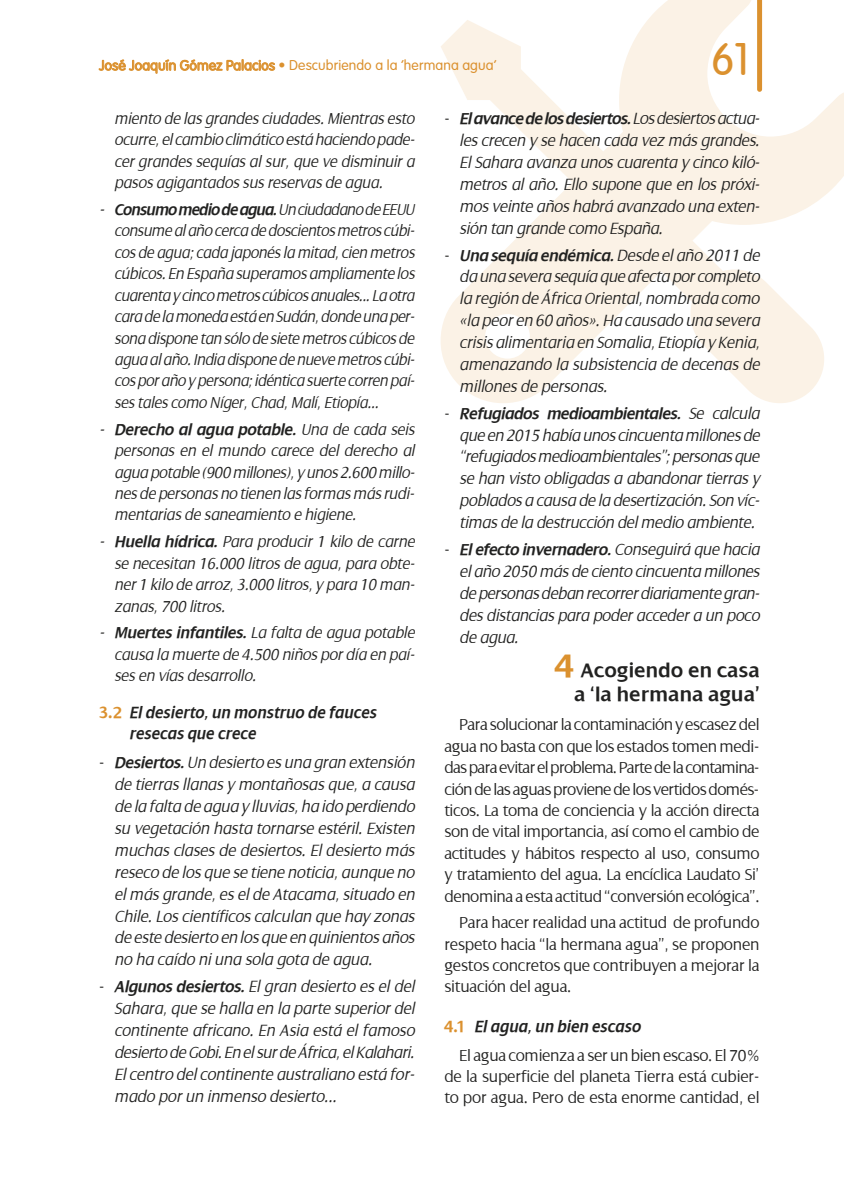
<style>
.page{position:relative;width:844px;height:1191px;background:#fff}
.page>*{position:absolute;margin:0;border:0;box-sizing:border-box;transform-origin:0 0}
.t1{font:300 45.5px "Vag";color:#db912f}
.t2{font:600 21px/24.5px "Dialog";letter-spacing:.02em;color:#222221;text-align:right}
.t3{font:italic 300 17.5px/21.9px "Dialog";letter-spacing:-.02em;color:#222221;text-align:justify}
.t4{font:italic 600 17.5px/21px "Dialog";letter-spacing:.01em;color:#222221;scale:.95 1}
.t5{font:italic 300 17.15px/21.3px "Dialog";letter-spacing:-.015em;color:#222221;text-align:justify}
.t6{font:300 17.15px/21.3px "Dialog";letter-spacing:-.015em;color:#222221;text-align:justify}
.t7{font:italic 600 17.15px "Dialog";letter-spacing:-.02em;color:#222221}
.t8{font:300 14px "VAG Rounded Std";letter-spacing:.01em;color:#db912f}
.s1{font-size:17.5px}
.s2{font-weight:600}
.s3{font-weight:700;font-style:normal;color:#db912f}
.s4{font-style:normal;font-size:17.15px}
.s5{font-weight:600;font-size:17.15px}
.s6{font-weight:300;font-style:normal}
.s7{font-weight:300;font-size:17.5px}
.s8{font-weight:700;font-size:35px;color:#db912f}
</style>
<div class="page">
<svg style="left:441px;top:0;width:402px;height:403px;fill:#fbf2e6"></svg>
<svg style="left:756px;top:0;width:5px;height:92px"></svg>
<svg style="left:99px;top:59px;width:176px;height:15px"></svg>
<p class="t8" style="left:99px;top:57px;width:398px">José Joaquín Gómez Palacios • Descubriendo a la ‘hermana agua’</p>
<h1 class="t1" style="left:711px;top:34px;width:40px">61</h1>
<p class="t5" style="left:114px;top:108px;width:302px">miento de las grandes ciudades. Mientras esto ocurre, el cambio climático está haciendo pade&shy;cer grandes sequías al sur, que ve disminuir a pasos agigantados sus reservas de agua.</p>
<p class="t5" style="left:114px;top:199px;width:302px;text-indent:-15px"><span class="s1">-</span> <span class="s2">Consumo medio de agua.</span> Un ciudadano de EEUU consume al año cerca de doscientos metros cúbi&shy;cos de agua; cada japonés la mitad, cien metros cúbicos. En España superamos ampliamente los cuarenta y cinco metros cúbicos anuales... La otra cara de la moneda está en Sudán, donde una per&shy;sona dispone tan sólo de siete metros cúbicos de agua al año. India dispone de nueve metros cúbi&shy;cos por año y persona; idéntica suerte corren paí&shy;ses tales como Níger, Chad, Malí, Etiopía...</p>
<p class="t5" style="left:114px;top:419px;width:302px;text-indent:-15px"><span class="s1">-</span> <span class="s2">Derecho al agua potable.</span> Una de cada seis personas en el mundo carece del derecho al agua potable (900 millones), y unos 2.600 millo&shy;nes de personas no tienen las formas más rudi&shy;mentarias de saneamiento e higiene.</p>
<p class="t5" style="left:114px;top:531px;width:302px;text-indent:-15px"><span class="s1">-</span> <span class="s2">Huella hídrica.</span> Para producir 1 kilo de carne se necesitan 16.000 litros de agua, para obte&shy;ner 1 kilo de arroz, 3.000 litros, y para 10 man&shy;zanas, 700 litros.</p>
<p class="t5" style="left:114px;top:622px;width:302px;text-indent:-15px"><span class="s1">-</span> <span class="s2">Muertes infantiles.</span> La falta de agua potable causa la muerte de 4.500 niños por día en paí&shy;ses en vías desarrollo.</p>
<p class="t4" style="left:129px;top:702px;width:262px;text-indent:-30px"><span class="s3">3.2</span> El desierto, un monstruo de fauces resecas que crece</p>
<p class="t3" style="left:114px;top:752px;width:302px;text-indent:-15px"><span class="s4">-</span> <span class="s5">Desiertos.</span> Un desierto es una gran extensión de tierras llanas y montañosas que, a causa de la falta de agua y lluvias, ha ido perdiendo su vegetación hasta tornarse estéril. Existen muchas clases de desiertos. El desierto más reseco de los que se tiene noticia, aunque no el más grande, es el de Atacama, situado en Chile. Los científicos calculan que hay zonas de este desierto en los que en quinientos años no ha caído ni una sola gota de agua.</p>
<p class="t3" style="left:114px;top:975px;width:302px;text-indent:-15px"><span class="s4">-</span> <span class="s5">Algunos desiertos.</span> El gran desierto es el del Sahara, que se halla en la parte superior del continente africano. En Asia está el famoso desierto de Gobi. En el sur de África, el Kalahari.<br>El centro del continente australiano está for&shy;mado por un inmenso desierto...</p>
<p class="t7" style="left:444px;top:109px;width:317px"><span class="s6">-</span> El avance de los desiertos. <span class="s7">Los desiertos actua-</span></p>
<p class="t3" style="left:459px;top:130px;width:302px">les crecen y se hacen cada vez más grandes.<br>El Sahara avanza unos cuarenta y cinco kiló&shy;metros al año. Ello supone que en los próxi&shy;mos veinte años habrá avanzado una exten&shy;sión tan grande como España.</p>
<p class="t7" style="left:444px;top:246px;width:316px"><span class="s6">-</span> Una sequía endémica. <span class="s7">Desde el año 2011 de</span></p>
<p class="t3" style="left:459px;top:266px;width:302px">da una severa sequía que afecta por completo la región de África Oriental, nombrada como «la peor en 60 años». Ha causado una severa crisis alimentaria en Somalia, Etiopía y Kenia, amenazando la subsistencia de decenas de millones de personas.</p>
<p class="t7" style="left:444px;top:404px;width:317px"><span class="s6">-</span> Refugiados medioambientales. <span class="s7">Se calcula</span></p>
<p class="t3" style="left:459px;top:424px;width:302px">que en 2015 había unos cincuenta millones de “refugiados medioambientales”; personas que se han visto obligadas a abandonar tierras y poblados a causa de la desertización. Son víc&shy;timas de la destrucción del medio ambiente.</p>
<p class="t7" style="left:444px;top:540px;width:316px"><span class="s6">-</span> El efecto invernadero. <span class="s7">Conseguirá que hacia</span></p>
<p class="t3" style="left:459px;top:560px;width:302px">el año 2050 más de ciento cincuenta millones de personas deban recorrer diariamente gran&shy;des distancias para poder acceder a un poco de agua.</p>
<p class="t2" style="left:555px;top:658px;width:206px"><span class="s8">4</span> Acogiendo en casa a ‘la hermana agua’</p>
<p class="t6" style="left:444px;top:714px;width:317px;text-indent:15px">Para solucionar la contaminación y escasez del agua no basta con que los estados tomen medi&shy;das para evitar el problema. Parte de la contamina&shy;ción de las aguas proviene de los vertidos domés&shy;ticos. La toma de conciencia y la acción directa son de vital importancia, así como el cambio de actitudes y hábitos respecto al uso, consumo y tratamiento del agua. La encíclica Laudato Si’ denomina a esta actitud “conversión ecológica”.</p>
<p class="t6" style="left:444px;top:912px;width:316px;text-indent:15px">Para hacer realidad una actitud de profundo respeto hacia “la hermana agua”, se proponen gestos concretos que contribuyen a mejorar la situación del agua.</p>
<p class="t4" style="left:444px;top:1015px;width:208px"><span class="s3">4.1</span> El agua, un bien escaso</p>
<p class="t6" style="left:444px;top:1044px;width:317px;text-indent:15px">El agua comienza a ser un bien escaso. El 70% de la superficie del planeta Tierra está cubier&shy;to por agua. Pero de esta enorme cantidad, el</p>
</div>
